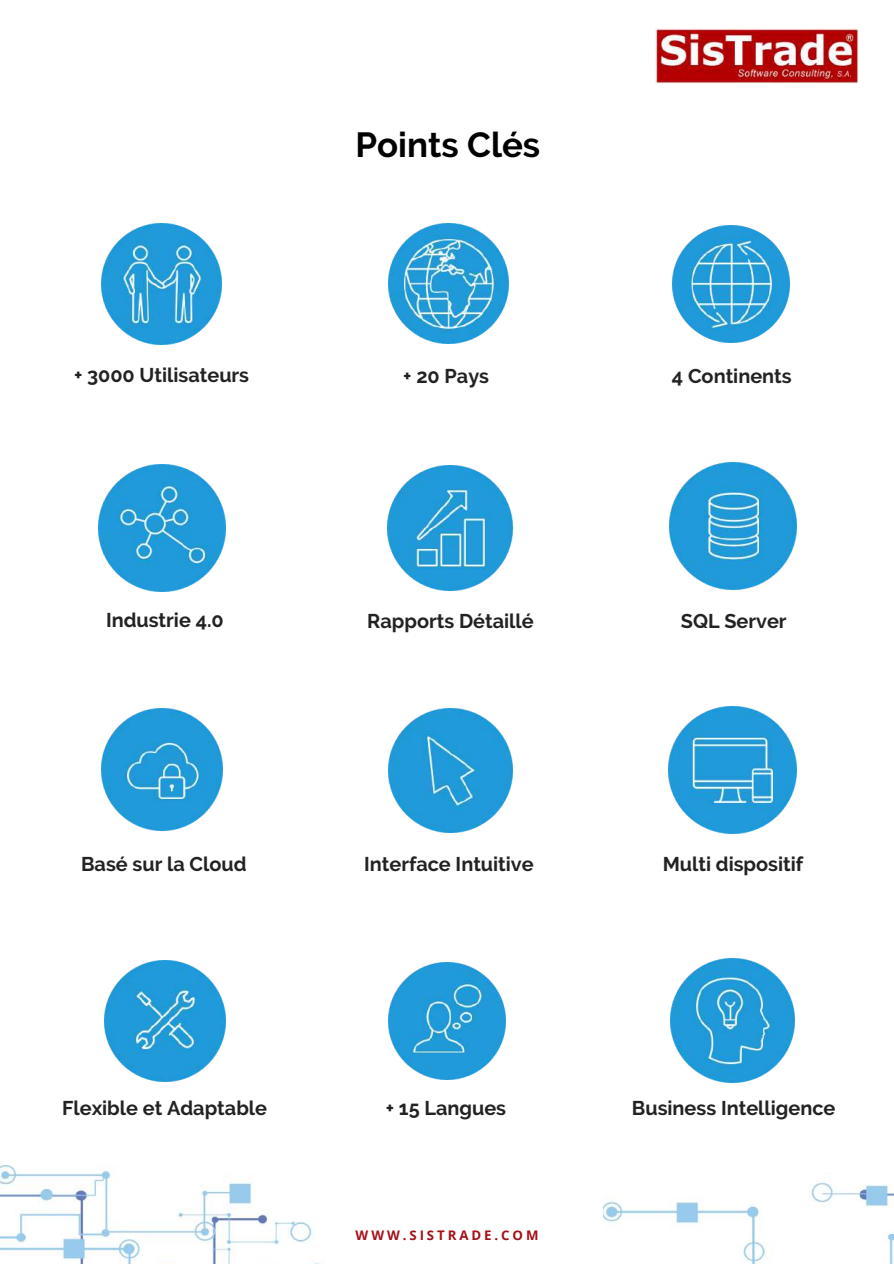
<style>
.page{position:relative;width:894px;height:1264px;background:#fff}
.page>*{position:absolute;margin:0;border:0;box-sizing:border-box;transform-origin:0 0}
.t1{font:700 34.8px "Raleway";color:#000}
.t2{font:700 19.8px "Raleway";color:#222}
.t3{font:700 13.2px "Open Sans";letter-spacing:.22em;color:#a60f16}
</style>
<div class="page">
<img style="left:387px;top:465px;width:125px;height:125px">
<img style="left:669px;top:463px;width:127px;height:126px">
<img style="left:99px;top:464px;width:127px;height:127px">
<img style="left:655px;top:29px;width:203px;height:55px">
<img style="left:0;top:1165px;width:322px;height:98px">
<img style="left:603px;top:1182px;width:290px;height:81px">
<img style="left:672px;top:225px;width:117px;height:117px">
<img style="left:388px;top:224px;width:120px;height:119px">
<img style="left:101px;top:224px;width:121px;height:120px">
<img style="left:101px;top:709px;width:122px;height:121px">
<img style="left:388px;top:708px;width:124px;height:124px">
<img style="left:668px;top:706px;width:128px;height:127px">
<img style="left:388px;top:962px;width:117px;height:117px">
<img style="left:670px;top:958px;width:124px;height:124px">
<img style="left:105px;top:960px;width:120px;height:121px">
<h1 class="t1" style="left:355px;top:124px;width:186px">Points Clés</h1>
<p class="t2" style="left:74px;top:363px;width:177px">+ 3000 Utilisateurs</p>
<p class="t2" style="left:403px;top:364px;width:87px">+ 20 Pays</p>
<p class="t2" style="left:671px;top:364px;width:121px">4 Continents</p>
<p class="t2" style="left:106px;top:608px;width:119px">Industrie 4.0</p>
<p class="t2" style="left:367px;top:609px;width:168px">Rapports Détaillé</p>
<p class="t2" style="left:680px;top:609px;width:107px">SQL Server</p>
<p class="t2" style="left:81px;top:852px;width:167px">Basé sur la Cloud</p>
<p class="t2" style="left:364px;top:852px;width:171px">Interface Intuitive</p>
<p class="t2" style="left:662px;top:852px;width:142px">Multi dispositif</p>
<p class="t2" style="left:62px;top:1095px;width:206px">Flexible et Adaptable</p>
<p class="t2" style="left:385px;top:1096px;width:122px">+ 15 Langues</p>
<p class="t2" style="left:631px;top:1095px;width:205px">Business Intelligence</p>
<p class="t3" style="left:355px;top:1225px;width:184px">WWW.SISTRADE.COM</p>
</div>
